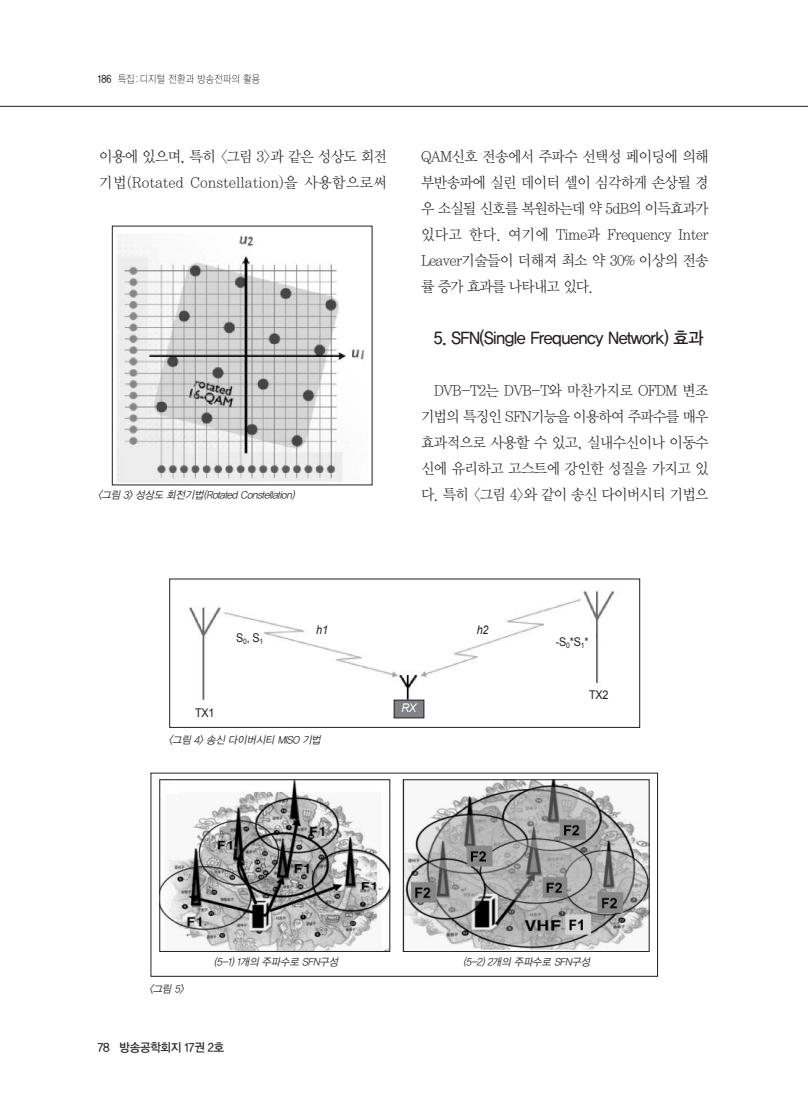
<style>
.page{position:relative;width:808px;height:1106px;background:#fff}
.page>*{position:absolute;margin:0;border:0;box-sizing:border-box;transform-origin:0 0}
.t1{font:17.25px "YDVYGO Std 13";letter-spacing:-.035em;color:#231f20;scale:.95 1}
.t2{font:15px/26px "YDVY Mj O Std 12";letter-spacing:-.035em;color:#231f20;text-align:justify;scale:.95 1}
.t3{font:15px/26px "YDVY Mj O Std 12";color:#231f20;scale:.95 1}
.t4{font:12px "Arial";letter-spacing:-.015em;color:#231f20;scale:.9 1}
.t5{font:12px "YDVYGO Std 13";letter-spacing:-.02em;color:#231f20;scale:.95 1}
.t6{font:italic 12px "Arial";color:#231f20;scale:.9 1}
.t7{font:italic 12px "Arial";color:#fff;scale:.9 1}
.t8{font:italic 10.5px "YDVYGO Std 12";color:#231f20;scale:.95 1}
.t9{font:10.5px "YDVYGO Std 11";letter-spacing:.04em;color:#231f20;scale:.85 1}
.s1{font-family:"YDVYGO Std 13"}
</style>
<div class="page">
<hr style="left:0;top:106px;width:808px;height:1px;background:#231f20">
<img style="left:189px;top:590px;width:425px;height:129px">
<div style="left:394px;top:700px;width:30px;height:18px;background:#808285"></div>
<div style="left:394px;top:699px;width:30px;height:19px;border:1px solid #231f20"></div>
<img style="left:117px;top:234px;width:248px;height:249px">
<img style="left:405px;top:781px;width:242px;height:168px">
<div style="left:403px;top:779px;width:246px;height:172px;border:1px solid #231f20"></div>
<img style="left:162px;top:781px;width:226px;height:168px">
<div style="left:160px;top:779px;width:230px;height:172px;border:1px solid #231f20"></div>
<p class="t9" style="left:98px;top:74px;width:192px"><span class="s1">186</span> 특집 : 디지털 전환과 방송전파의 활용</p>
<p class="t3" style="left:99px;top:144px;width:304px">이용에 있으며, 특히 &lt;그림 3&gt;과 같은 성상도 회전 기법(Rotated Constellation)을 사용함으로써</p>
<p class="t2" style="left:421px;top:144px;width:304px">QAM신호 전송에서 주파수 선택성 페이딩에 의해 부반송파에 실린 데이터 셀이 심각하게 손상될 경 우 소실될 신호를 복원하는데 약 5dB의 이득효과가 있다고 한다. 여기에 Time과 Frequency Inter Leaver기술들이 더해져 최소 약 30% 이상의 전송 률 증가 효과를 나타내고 있다.</p>
<p class="t1" style="left:434px;top:329px;width:285px">5. SFN(Single Frequency Network) 효과</p>
<p class="t2" style="left:421px;top:378px;width:304px;text-indent:13px">DVB-T2는 DVB-T와 마찬가지로 OFDM 변조 기법의 특징인 SFN기능을 이용하여 주파수를 매우 효과적으로 사용할 수 있고, 실내수신이나 이동수 신에 유리하고 고스트에 강인한 성질을 가지고 있 다. 특히 &lt;그림 4&gt;와 같이 송신 다이버시티 기법으</p>
<p class="t8" style="left:98px;top:489px;width:211px">&lt;그림 3&gt; 성상도 회전기법(Rotated Constellation)</p>
<p class="t6" style="left:316px;top:623px;width:15px">h1</p>
<p class="t6" style="left:477px;top:623px;width:15px">h2</p>
<p class="t4" style="left:236px;top:631px;width:32px">S<sub>0</sub>, S<sub>1</sub></p>
<p class="t4" style="left:556px;top:635px;width:38px">-S<sub>0</sub>*S<sub>1</sub>*</p>
<p class="t4" style="left:195px;top:705px;width:23px">TX1</p>
<p class="t8" style="left:169px;top:734px;width:164px">&lt;그림 4&gt; 송신 다이버시티 MISO 기법</p>
<p class="t7" style="left:401px;top:701px;width:18px">RX</p>
<p class="t4" style="left:589px;top:688px;width:23px">TX2</p>
<p class="t8" style="left:149px;top:983px;width:41px">&lt;그림 5&gt;</p>
<p class="t8" style="left:214px;top:956px;width:134px">(5-1) 1개의 주파수로 SFN구성</p>
<p class="t8" style="left:463px;top:956px;width:137px">(5-2) 2개의 주파수로 SFN구성</p>
<p class="t5" style="left:98px;top:1041px;width:135px">78 방송공학회지 17권 2호</p>
</div>
